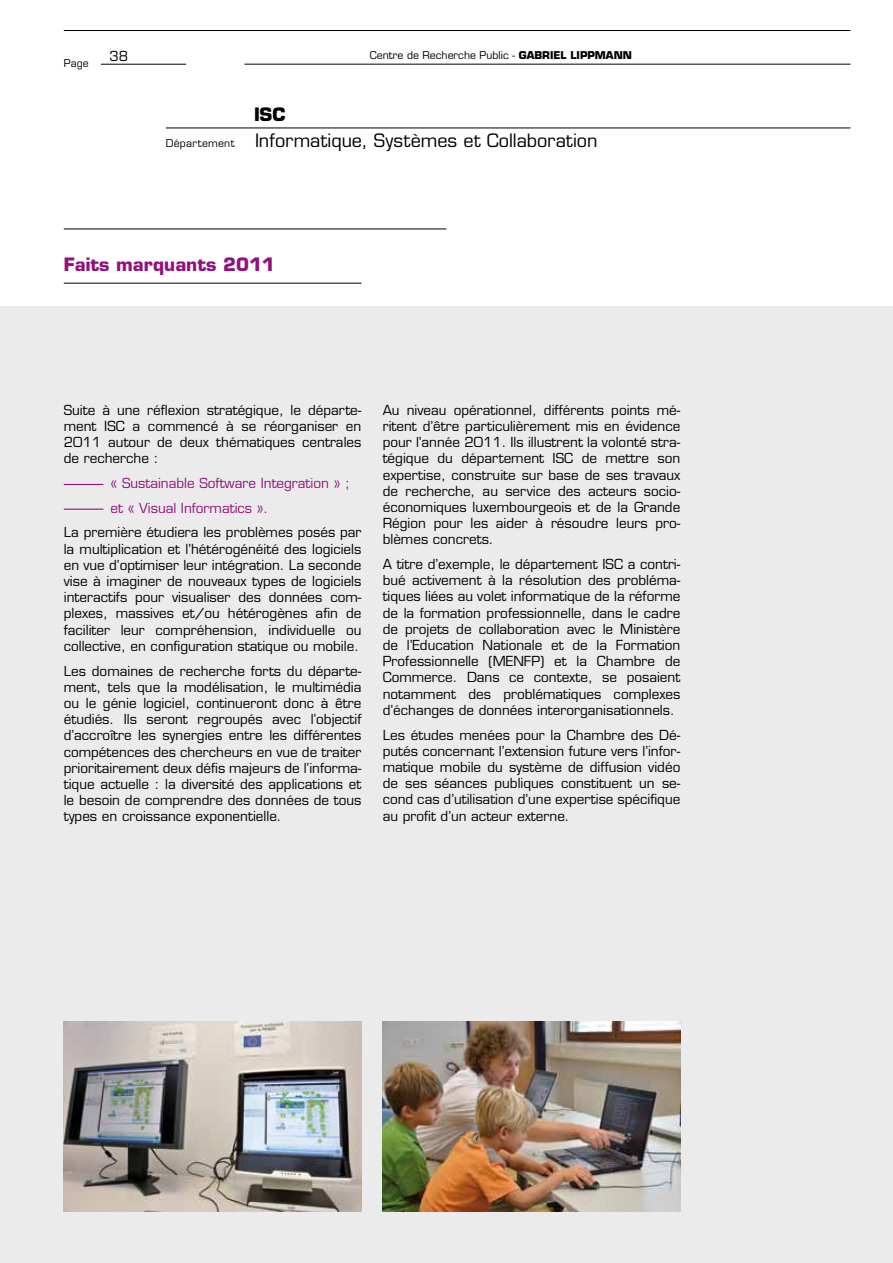
<style>
.page{position:relative;width:893px;height:1263px;background:#fff}
.page>*{position:absolute;margin:0;border:0;box-sizing:border-box;transform-origin:0 0}
.t1{font:18px/25.8px "Eurostile";letter-spacing:.005em;color:#000}
.t2{font:700 18px "Eurostile";color:#93117e}
.t3{font:13.5px/16.2px "Eurostile";color:#000;text-align:justify}
.t4{font:13.5px/24.8px "Eurostile";color:#93117e}
.t5{font:10.5px "Eurostile";color:#000}
.s1{font-weight:700}
.s2{font-size:10.5px}
</style>
<div class="page">
<div style="left:0;top:306px;width:892px;height:957px;background:#ebebeb"></div>
<hr style="left:64px;top:30px;width:786px;height:1px;background:#000">
<hr style="left:101px;top:64px;width:85px;height:1px;background:#000">
<hr style="left:244px;top:64px;width:606px;height:1px;background:#000">
<hr style="left:166px;top:128px;width:684px;height:1px;background:#000">
<hr style="left:64px;top:283px;width:297px;height:1px;background:#000">
<hr style="left:64px;top:229px;width:382px;height:1px;background:#000">
<hr style="left:64px;top:484px;width:39px;height:1px;background:#93117e">
<hr style="left:64px;top:509px;width:39px;height:1px;background:#93117e">
<img style="left:64px;top:1021px;width:297px;height:191px">
<img style="left:383px;top:1021px;width:297px;height:191px">
<p class="t5" style="left:64px;top:57px;width:26px">Page</p>
<p class="t3" style="left:109px;top:48px;width:20px">38</p>
<p class="t5" style="left:370px;top:49px;width:263px">Centre de Recherche Public - <span class="s1">GABRIEL LIPPMANN</span></p>
<h1 class="t1" style="left:166px;top:102px;width:433px;text-indent:88px"><span class="s1">ISC<br></span><span class="s2">Département</span> Informatique, Systèmes et Collaboration</h1>
<h1 class="t2" style="left:64px;top:253px;width:213px">Faits marquants 2011</h1>
<p class="t3" style="left:64px;top:402px;width:299px">Suite à une réflexion stratégique, le départe&shy;ment ISC a commencé à se réorganiser en 2011 autour de deux thématiques centrales de recherche :</p>
<p class="t4" style="left:111px;top:471px;width:241px">« Sustainable Software Integration » ; et « Visual Informatics ».</p>
<p class="t3" style="left:64px;top:524px;width:299px">La première étudiera les problèmes posés par la multiplication et l’hétérogénéité des logiciels en vue d’optimiser leur intégration. La seconde vise à imaginer de nouveaux types de logiciels interactifs pour visualiser des données com&shy;plexes, massives et/ou hétérogènes afin de faciliter leur compréhension, individuelle ou collective, en configuration statique ou mobile.</p>
<p class="t3" style="left:64px;top:662px;width:299px">Les domaines de recherche forts du départe&shy;ment, tels que la modélisation, le multimédia ou le génie logiciel, continueront donc à être étudiés. Ils seront regroupés avec l’objectif d’accroître les synergies entre les différentes compétences des chercheurs en vue de traiter prioritairement deux défis majeurs de l’informa&shy;tique actuelle : la diversité des applications et le besoin de comprendre des données de tous types en croissance exponentielle.</p>
<p class="t3" style="left:383px;top:402px;width:299px">Au niveau opérationnel, différents points mé&shy;ritent d’être particulièrement mis en évidence pour l’année 2011. Ils illustrent la volonté stra&shy;tégique du département ISC de mettre son expertise, construite sur base de ses travaux de recherche, au service des acteurs socio&shy;économiques luxembourgeois et de la Grande Région pour les aider à résoudre leurs pro&shy;blèmes concrets.</p>
<p class="t3" style="left:383px;top:556px;width:299px">A titre d’exemple, le département ISC a contri&shy;bué activement à la résolution des probléma&shy;tiques liées au volet informatique de la réforme de la formation professionnelle, dans le cadre de projets de collaboration avec le Ministère de l’Education Nationale et de la Formation Professionnelle (MENFP) et la Chambre de Commerce. Dans ce contexte, se posaient notamment des problématiques complexes d’échanges de données interorganisationnels.</p>
<p class="t3" style="left:383px;top:726px;width:299px">Les études menées pour la Chambre des Dé&shy;putés concernant l’extension future vers l’infor&shy;matique mobile du système de diffusion vidéo de ses séances publiques constituent un se&shy;cond cas d’utilisation d’une expertise spécifique au profit d’un acteur externe.</p>
</div>
